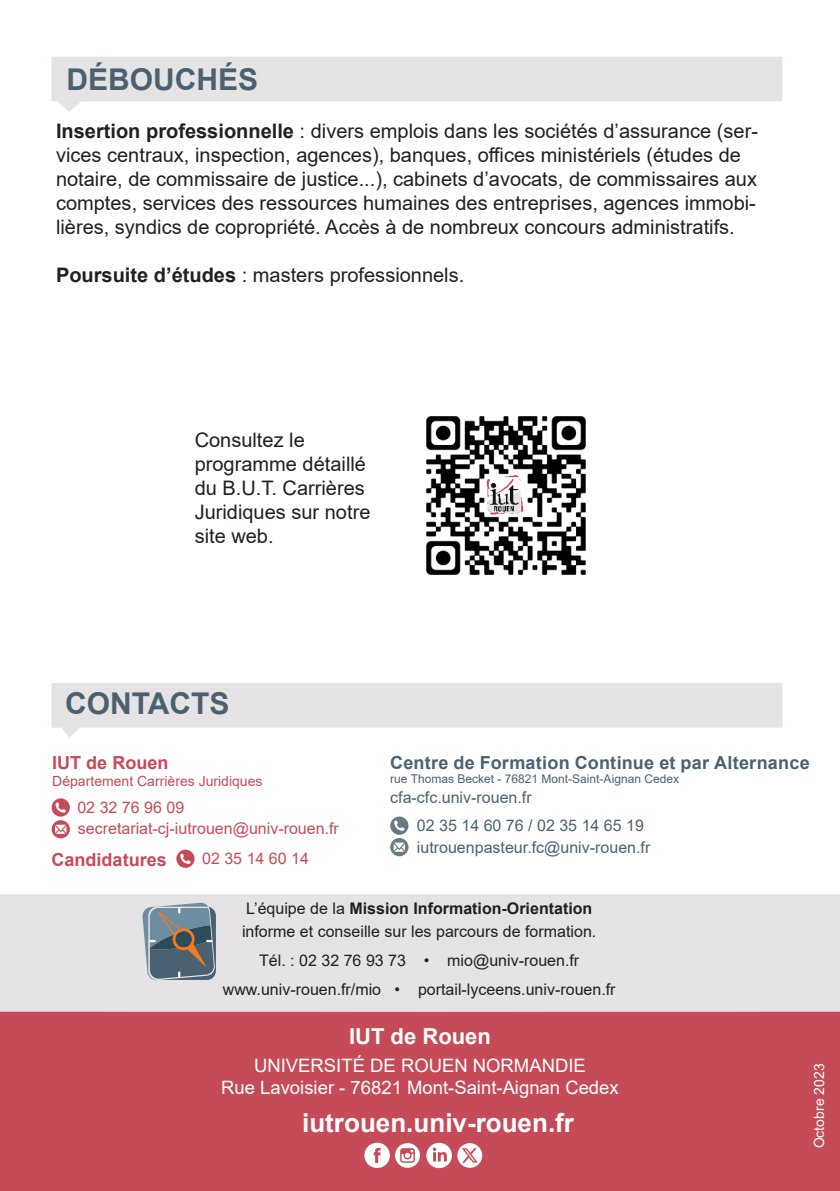
<style>
.page{position:relative;width:840px;height:1191px;background:#fff}
.page>*{position:absolute;margin:0;border:0;box-sizing:border-box;transform-origin:0 0}
.t1{font:700 30px "Arial";color:#4b6172}
.t2{font:700 26px "Arial";color:#fff}
.t3{font:700 22px "Arial";color:#fff}
.t4{font:20px/24px "Arial";color:#231f20}
.t5{font:18.4px/22.2px "Arial";color:#fff;text-align:center}
.t6{font:700 18px "Arial";letter-spacing:.015em;color:#4b6172}
.t7{font:700 18px "Arial";color:#c54b58}
.t8{font:16px/23px "Arial";color:#231f20}
.t9{font:16px/28px "Arial";color:#4b6172}
.t10{font:16px/20.8px "Arial";color:#c54b58}
.t11{font:14px "Arial";color:#c54b58}
.t12{font:14px "Arial";color:#fff}
.t13{font:12px "Arial";color:#4b6172}
.s1{font-weight:700}
</style>
<div class="page">
<svg style="left:52px;top:57px;width:730px;height:55px;fill:#e5e3e4"></svg>
<svg style="left:52px;top:683px;width:730px;height:55px;fill:#e5e3e4"></svg>
<svg style="left:390px;top:816px;width:18px;height:40px"></svg>
<svg style="left:52px;top:798px;width:18px;height:40px"></svg>
<svg style="left:176px;top:849px;width:18px;height:19px"></svg>
<div style="left:0;top:985px;width:839px;height:206px;background:#c54b58"></div>
<div style="left:0;top:894px;width:839px;height:118px;background:#e5e3e4"></div>
<svg style="left:142px;top:902px;width:74px;height:78px"></svg>
<svg style="left:364px;top:1142px;width:25px;height:26px"></svg>
<svg style="left:426px;top:1142px;width:25px;height:26px"></svg>
<svg style="left:395px;top:1143px;width:25px;height:24px"></svg>
<svg style="left:457px;top:1143px;width:25px;height:24px"></svg>
<img style="left:426px;top:416px;width:160px;height:159px">
<h1 class="t1" style="left:66px;top:58px;width:193px">DÉBOUCHÉS</h1>
<p class="t4" style="left:56px;top:119px;width:703px"><span class="s1">Insertion professionnelle</span> : divers emplois dans les sociétés d’assurance (ser&shy;vices centraux, inspection, agences), banques, offices ministériels (études de notaire, de commissaire de justice...), cabinets d’avocats, de commissaires aux comptes, services des ressources humaines des entreprises, agences immobi&shy;lières, syndics de copropriété. Accès à de nombreux concours administratifs.</p>
<p class="t4" style="left:56px;top:263px;width:409px"><span class="s1">Poursuite d’études</span> : masters professionnels.</p>
<p class="t4" style="left:194px;top:428px;width:177px">Consultez le programme détaillé du B.U.T. Carrières<br>Juridiques sur notre site web.</p>
<h1 class="t1" style="left:65px;top:682px;width:166px">CONTACTS</h1>
<p class="t7" style="left:52px;top:750px;width:118px">IUT de Rouen</p>
<p class="t11" style="left:52px;top:771px;width:212px">Département Carrières Juridiques</p>
<p class="t10" style="left:77px;top:797px;width:263px">02 32 76 96 09 secretariat-cj-iutrouen@univ-rouen.fr</p>
<p class="t7" style="left:52px;top:846px;width:117px">Candidatures</p>
<p class="t10" style="left:202px;top:848px;width:108px">02 35 14 60 14</p>
<p class="t6" style="left:390px;top:750px;width:421px">Centre de Formation Continue et par Alternance</p>
<p class="t13" style="left:390px;top:771px;width:290px">rue Thomas Becket - 76821 Mont-Saint-Aignan Cedex</p>
<p class="t9" style="left:416px;top:783px;width:228px;text-indent:-27px">cfa-cfc.univ-rouen.fr<br>02 35 14 60 76 / 02 35 14 65 19</p>
<p class="t9" style="left:416px;top:833px;width:235px">iutrouenpasteur.fc@univ-rouen.fr</p>
<p class="t8" style="left:242px;top:897px;width:355px">L’équipe de la <span class="s1">Mission Information-Orientation </span>informe et conseille sur les parcours de formation.</p>
<p class="t8" style="left:223px;top:946px;width:394px;line-height:28.6px;text-align:center">Tél. : 02 32 76 93 73 • mio@univ-rouen.fr www.univ-rouen.fr/mio • portail-lyceens.univ-rouen.fr</p>
<p class="t3" style="left:349px;top:1020px;width:143px">IUT de Rouen</p>
<p class="t5" style="left:221px;top:1054px;width:399px">UNIVERSITÉ DE ROUEN NORMANDIE<br>Rue Lavoisier - 76821 Mont-Saint-Aignan Cedex</p>
<h2 class="t2" style="left:302px;top:1104px;width:273px">iutrouen.univ-rouen.fr</h2>
<p class="t12" style="left:809px;top:1148px;width:86px;rotate:-90deg">Octobre 2023</p>
</div>
